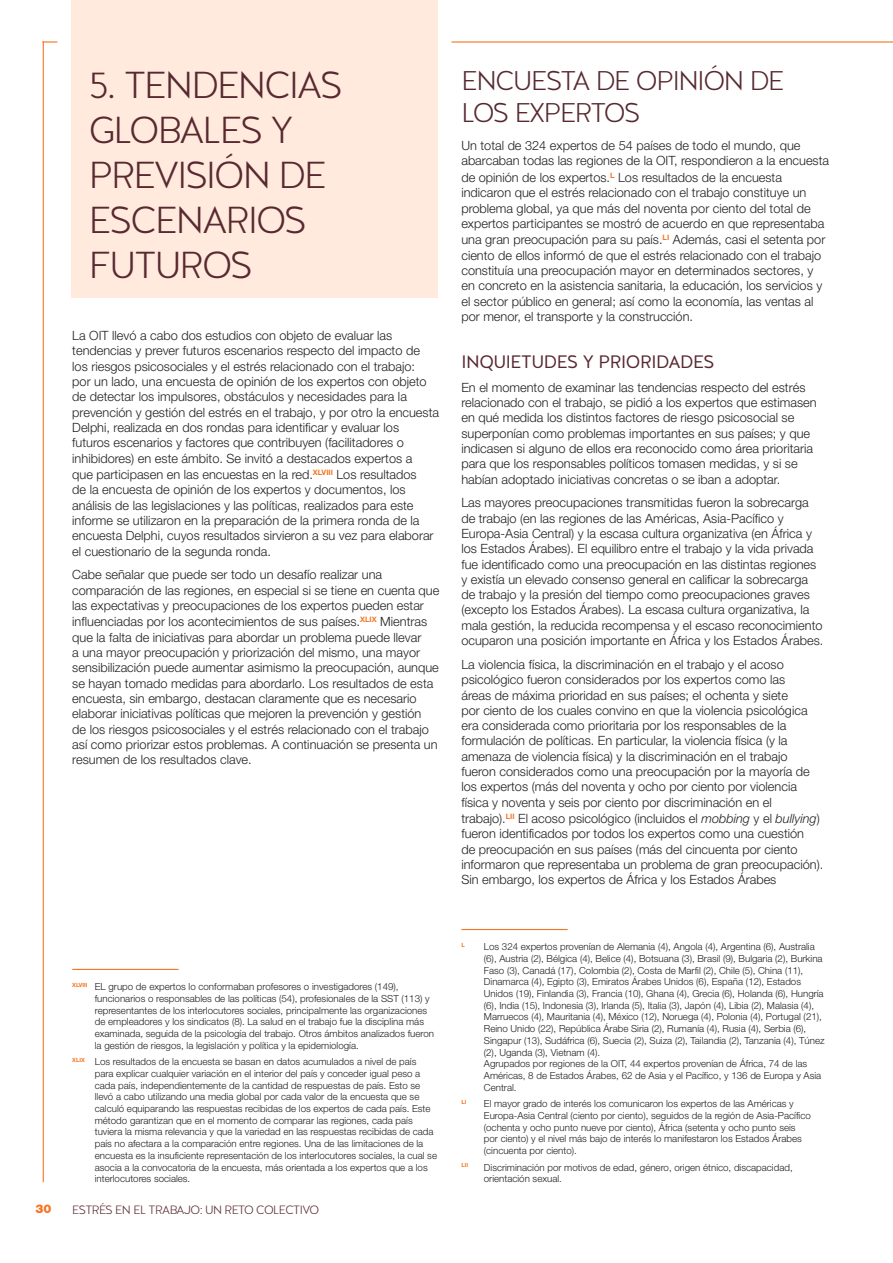
<style>
.page{position:relative;width:893px;height:1263px;background:#fff}
.page>*{position:absolute;margin:0;border:0;box-sizing:border-box;transform-origin:0 0}
.t1{font:300 37.5px/45px "Halis GR";letter-spacing:-.05em;color:#582931}
.t2{font:300 27px/32.4px "Halis GR";letter-spacing:-.05em;color:#582931}
.t3{font:18px "Halis GR";letter-spacing:-.025em;color:#582931}
.t4{font:300 12.75px/15.3px "Helvetica Neue";color:#231f20}
.t5{font:300 12px "Halis GR";letter-spacing:-.05em;color:#582931}
.t6{font:900 12px "Helvetica Neue";color:#f57523}
.t7{font:300 9.75px/11.7px "Helvetica Neue";color:#231f20}
.t8{font:700 5.7px "Helvetica Neue";color:#f57523}
.s1{font-style:italic}
</style>
<div class="page">
<hr style="left:42px;top:41px;width:851px;height:2px;background:#f57523">
<hr style="left:43px;top:41px;width:1px;height:1141px;background:#f57523">
<div style="left:57px;top:0;width:394px;height:298px;background:#ffeadd"></div>
<hr style="left:72px;top:969px;width:107px;height:1px;background:#f57523">
<hr style="left:461px;top:929px;width:107px;height:1px;background:#f57523">
<h1 class="t1" style="left:89px;top:64px;width:256px">5. TENDENCIAS<br>GLOBALES Y<br>PREVISIÓN DE<br>ESCENARIOS<br>FUTUROS</h1>
<p class="t4" style="left:72px;top:328px;width:368px">La OIT llevó a cabo dos estudios con objeto de evaluar las tendencias y prever futuros escenarios respecto del impacto de<br>los riesgos psicosociales y el estrés relacionado con el trabajo:<br>por un lado, una encuesta de opinión de los expertos con objeto de detectar los impulsores, obstáculos y necesidades para la prevención y gestión del estrés en el trabajo, y por otro la encuesta Delphi, realizada en dos rondas para identificar y evaluar los futuros escenarios y factores que contribuyen (facilitadores o inhibidores) en este ámbito. Se invitó a destacados expertos a</p>
<p class="t4" style="left:72px;top:467px;width:363px">que participasen en las encuestas en la red.<sup>XLVIII</sup> Los resultados de la encuesta de opinión de los expertos y documentos, los análisis de las legislaciones y las políticas, realizados para este informe se utilizaron en la preparación de la primera ronda de la encuesta Delphi, cuyos resultados sirvieron a su vez para elaborar el cuestionario de la segunda ronda.</p>
<p class="t4" style="left:72px;top:567px;width:369px">Cabe señalar que puede ser todo un desafío realizar una comparación de las regiones, en especial si se tiene en cuenta que las expectativas y preocupaciones de los expertos pueden estar</p>
<p class="t4" style="left:72px;top:614px;width:368px">influenciadas por los acontecimientos de sus países.<sup>XLIX</sup> Mientras que la falta de iniciativas para abordar un problema puede llevar<br>a una mayor preocupación y priorización del mismo, una mayor sensibilización puede aumentar asimismo la preocupación, aunque se hayan tomado medidas para abordarlo. Los resultados de esta encuesta, sin embargo, destacan claramente que es necesario elaborar iniciativas políticas que mejoren la prevención y gestión<br>de los riesgos psicosociales y el estrés relacionado con el trabajo así como priorizar estos problemas. A continuación se presenta un resumen de los resultados clave.</p>
<h2 class="t2" style="left:461px;top:65px;width:325px">ENCUESTA DE OPINIÓN DE<br>LOS EXPERTOS</h2>
<p class="t4" style="left:461px;top:138px;width:369px">Un total de 324 expertos de 54 países de todo el mundo, que abarcaban todas las regiones de la OIT, respondieron a la encuesta</p>
<p class="t4" style="left:461px;top:169px;width:365px">de opinión de los expertos.<sup>L</sup> Los resultados de la encuesta indicaron que el estrés relacionado con el trabajo constituye un problema global, ya que más del noventa por ciento del total de expertos participantes se mostró de acuerdo en que representaba</p>
<p class="t4" style="left:461px;top:232px;width:365px">una gran preocupación para su país.<sup>LI</sup> Además, casi el setenta por ciento de ellos informó de que el estrés relacionado con el trabajo constituía una preocupación mayor en determinados sectores, y en concreto en la asistencia sanitaria, la educación, los servicios y el sector público en general; así como la economía, las ventas al por menor, el transporte y la construcción.</p>
<h3 class="t3" style="left:461px;top:350px;width:255px">INQUIETUDES Y PRIORIDADES</h3>
<p class="t4" style="left:461px;top:379px;width:357px">En el momento de examinar las tendencias respecto del estrés relacionado con el trabajo, se pidió a los expertos que estimasen en qué medida los distintos factores de riesgo psicosocial se superponían como problemas importantes en sus países; y que indicasen si alguno de ellos era reconocido como área prioritaria para que los responsables políticos tomasen medidas, y si se habían adoptado iniciativas concretas o se iban a adoptar.</p>
<p class="t4" style="left:461px;top:495px;width:364px">Las mayores preocupaciones transmitidas fueron la sobrecarga de trabajo (en las regiones de las Américas, Asia-Pacífico y Europa-Asia Central) y la escasa cultura organizativa (en África y los Estados Árabes). El equilibro entre el trabajo y la vida privada fue identificado como una preocupación en las distintas regiones y existía un elevado consenso general en calificar la sobrecarga de trabajo y la presión del tiempo como preocupaciones graves (excepto los Estados Árabes). La escasa cultura organizativa, la mala gestión, la reducida recompensa y el escaso reconocimiento ocuparon una posición importante en África y los Estados Árabes.</p>
<p class="t4" style="left:461px;top:656px;width:350px">La violencia física, la discriminación en el trabajo y el acoso psicológico fueron considerados por los expertos como las áreas de máxima prioridad en sus países; el ochenta y siete<br>por ciento de los cuales convino en que la violencia psicológica era considerada como prioritaria por los responsables de la formulación de políticas. En particular, la violencia física (y la amenaza de violencia física) y la discriminación en el trabajo fueron considerados como una preocupación por la mayoría de los expertos (más del noventa y ocho por ciento por violencia física y noventa y seis por ciento por discriminación en el</p>
<p class="t4" style="left:461px;top:811px;width:363px">trabajo).<sup>LII</sup> El acoso psicológico (incluidos el <span class="s1">mobbing</span> y el <span class="s1">bullying</span>) fueron identificados por todos los expertos como una cuestión<br>de preocupación en sus países (más del cincuenta por ciento informaron que representaba un problema de gran preocupación).<br>Sin embargo, los expertos de África y los Estados Árabes</p>
<p class="t7" style="left:95px;top:981px;width:341px;text-indent:-22px"><sup>XLVIII</sup> EL grupo de expertos lo conformaban profesores o investigadores (149), funcionarios o responsables de las políticas (54), profesionales de la SST (113) y representantes de los interlocutores sociales, principalmente las organizaciones de empleadores y los sindicatos (8). La salud en el trabajo fue la disciplina más examinada, seguida de la psicología del trabajo. Otros ámbitos analizados fueron la gestión de riesgos, la legislación y política y la epidemiología.</p>
<p class="t7" style="left:95px;top:1056px;width:344px;text-indent:-22px"><sup>XLIX</sup> Los resultados de la encuesta se basan en datos acumulados a nivel de país para explicar cualquier variación en el interior del país y conceder igual peso a cada país, independientemente de la cantidad de respuestas de país. Esto se llevó a cabo utilizando una media global por cada valor de la encuesta que se calculó equiparando las respuestas recibidas de los expertos de cada país. Este método garantizan que en el momento de comparar las regiones, cada país tuviera la misma relevancia y que la variedad en las respuestas recibidas de cada país no afectara a la comparación entre regiones. Una de las limitaciones de la encuesta es la insuficiente representación de los interlocutores sociales, la cual se asocia a la convocatoria de la encuesta, más orientada a los expertos que a los interlocutores sociales.</p>
<p class="t6" style="left:35px;top:1202px;width:18px">30</p>
<p class="t5" style="left:72px;top:1202px;width:248px">ESTRÉS EN EL TRABAJO: UN RETO COLECTIVO</p>
<p class="t8" style="left:461px;top:941px;width:5px">L</p>
<p class="t7" style="left:484px;top:941px;width:342px">Los 324 expertos provenían de Alemania (4), Angola (4), Argentina (6), Australia (6), Austria (2), Bélgica (4), Belice (4), Botsuana (3), Brasil (9), Bulgaria (2), Burkina Faso (3), Canadá (17), Colombia (2), Costa de Marfil (2), Chile (5), China (11), Dinamarca (4), Egipto (3), Emiratos Árabes Unidos (6), España (12), Estados Unidos (19), Finlandia (3), Francia (10), Ghana (4), Grecia (6), Holanda (6), Hungría (6), India (15), Indonesia (3), Irlanda (5), Italia (3), Japón (4), Libia (2), Malasia (4), Marruecos (4), Mauritania (4), México (12), Noruega (4), Polonia (4), Portugal (21), Reino Unido (22), República Árabe Siria (2), Rumanía (4), Rusia (4), Serbia (6), Singapur (13), Sudáfrica (6), Suecia (2), Suiza (2), Tailandia (2), Tanzania (4), Túnez (2), Uganda (3), Vietnam (4).<br>Agrupados por regiones de la OIT, 44 expertos provenían de África, 74 de las Américas, 8 de Estados Árabes, 62 de Asia y el Pacífico, y 136 de Europa y Asia Central.</p>
<p class="t8" style="left:461px;top:1098px;width:7px">LI</p>
<p class="t7" style="left:484px;top:1098px;width:328px">El mayor grado de interés los comunicaron los expertos de las Américas y Europa-Asia Central (ciento por ciento), seguidos de la región de Asia-Pacífico (ochenta y ocho punto nueve por ciento), África (setenta y ocho punto seis por ciento) y el nivel más bajo de interés lo manifestaron los Estados Árabes (cincuenta por ciento).</p>
<p class="t8" style="left:461px;top:1162px;width:8px">LII</p>
<p class="t7" style="left:484px;top:1161px;width:310px">Discriminación por motivos de edad, género, origen étnico, discapacidad, orientación sexual.</p>
</div>
